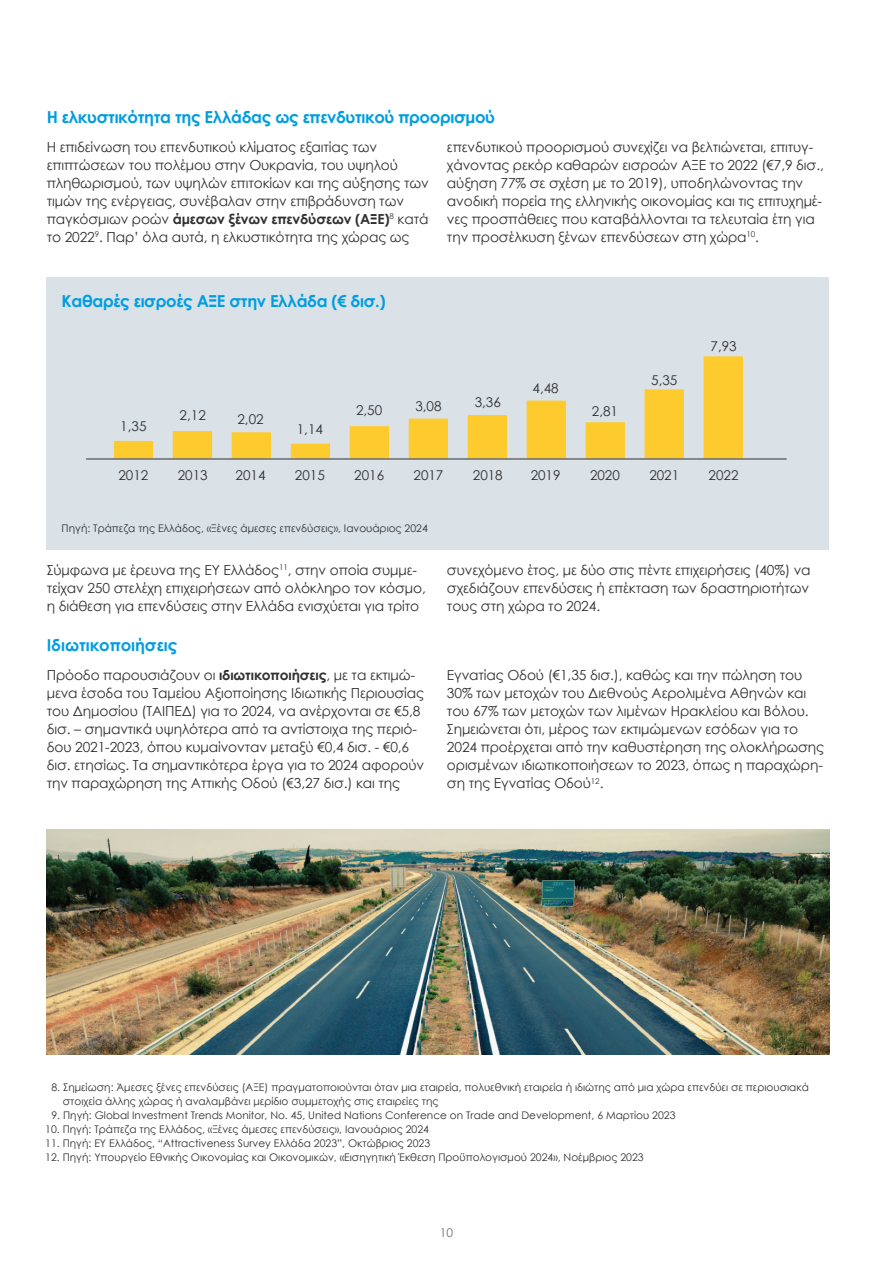
<style>
.page{position:relative;width:893px;height:1263px;background:#fff}
.page>*{position:absolute;margin:0;border:0;box-sizing:border-box;transform-origin:0 0}
.Heading_1{font:700 16.5px "Century Gothic";letter-spacing:-.02em;color:#009de0}
.List_Paragraph{font:13.8px/18px "Century Gothic";letter-spacing:-.01em;color:#312f30}
.t1{font:13.5px "Century Gothic";color:#312f30}
.t2{font:12px "Century Gothic";color:#6c6d70}
.t3{font:10.5px "Century Gothic";color:#312f30}
.s1{font-weight:700}
</style>
<div class="page">
<img style="left:47px;top:830px;width:782px;height:224px">
<div style="left:47px;top:278px;width:782px;height:272px;background:#dae2e7"></div>
<svg style="left:114px;top:356px;width:629px;height:102px"></svg>
<hr style="left:86px;top:459px;width:701px;height:1px;background:#312f30">
<p class="Heading_1" style="left:47px;top:104px;width:450px">Η ελκυστικότητα της Ελλάδας ως επενδυτικού προορισμού</p>
<p class="List_Paragraph" style="left:47px;top:138px;width:384px">Η επιδείνωση του επενδυτικού κλίματος εξαιτίας των επιπτώσεων του πολέμου στην Ουκρανία, του υψηλού πληθωρισμού, των υψηλών επιτοκίων και της αύξησης των τιμών της ενέργειας, συνέβαλαν στην επιβράδυνση των παγκόσμιων ροών <span class="s1">άμεσων ξένων επενδύσεων (ΑΞΕ)</span><sup>8</sup> κατά το 2022<sup>9</sup>. Παρ’ όλα αυτά, η ελκυστικότητα της χώρας ως</p>
<p class="List_Paragraph" style="left:447px;top:138px;width:378px">επενδυτικού προορισμού συνεχίζει να βελτιώνεται, επιτυγ&shy;χάνοντας ρεκόρ καθαρών εισροών ΑΞΕ το 2022 (€7,9 δισ., αύξηση 77% σε σχέση με το 2019), υποδηλώνοντας την ανοδική πορεία της ελληνικής οικονομίας και τις επιτυχημέ&shy;νες προσπάθειες που καταβάλλονται τα τελευταία έτη για την προσέλκυση ξένων επενδύσεων στη χώρα<sup>10</sup>.</p>
<p class="Heading_1" style="left:62px;top:288px;width:326px">Καθαρές εισροές ΑΞΕ στην Ελλάδα (€ δισ.)</p>
<p class="t1" style="left:120px;top:417px;width:28px">1,35</p>
<p class="t1" style="left:118px;top:466px;width:31px">2012</p>
<p class="t1" style="left:180px;top:405px;width:28px">2,12</p>
<p class="t1" style="left:178px;top:466px;width:31px">2013</p>
<p class="t1" style="left:237px;top:409px;width:28px">2,02</p>
<p class="t1" style="left:236px;top:466px;width:31px">2014</p>
<p class="t1" style="left:297px;top:420px;width:28px">1,14</p>
<p class="t1" style="left:295px;top:466px;width:31px">2015</p>
<p class="t1" style="left:356px;top:401px;width:28px">2,50</p>
<p class="t1" style="left:354px;top:466px;width:31px">2016</p>
<p class="t1" style="left:415px;top:397px;width:28px">3,08</p>
<p class="t1" style="left:414px;top:466px;width:31px">2017</p>
<p class="t3" style="left:62px;top:521px;width:368px">Πηγή: Τράπεζα της Ελλάδος, «Ξένες άμεσες επενδύσεις», Ιανουάριος 2024</p>
<p class="t1" style="left:475px;top:392px;width:28px">3,36</p>
<p class="t1" style="left:473px;top:466px;width:31px">2018</p>
<p class="t1" style="left:533px;top:379px;width:28px">4,48</p>
<p class="t1" style="left:531px;top:466px;width:31px">2019</p>
<p class="t1" style="left:592px;top:402px;width:28px">2,81</p>
<p class="t1" style="left:590px;top:466px;width:31px">2020</p>
<p class="t1" style="left:651px;top:370px;width:28px">5,35</p>
<p class="t1" style="left:649px;top:466px;width:31px">2021</p>
<p class="t1" style="left:710px;top:337px;width:28px">7,93</p>
<p class="t1" style="left:709px;top:466px;width:31px">2022</p>
<p class="List_Paragraph" style="left:47px;top:561px;width:381px">Σύμφωνα με έρευνα της ΕΥ Ελλάδος<sup>11</sup>, στην οποία συμμε&shy;τείχαν 250 στελέχη επιχειρήσεων από ολόκληρο τον κόσμο, η διάθεση για επενδύσεις στην Ελλάδα ενισχύεται για τρίτο</p>
<p class="List_Paragraph" style="left:447px;top:561px;width:365px;text-align:justify">συνεχόμενο έτος, με δύο στις πέντε επιχειρήσεις (40%) να σχεδιάζουν επενδύσεις ή επέκταση των δραστηριοτήτων τους στη χώρα το 2024.</p>
<p class="Heading_1" style="left:47px;top:633px;width:132px">Ιδιωτικοποιήσεις</p>
<p class="List_Paragraph" style="left:47px;top:666px;width:379px">Πρόοδο παρουσιάζουν οι <span class="s1">ιδιωτικοποιήσεις</span>, με τα εκτιμώ&shy;μενα έσοδα του Ταμείου Αξιοποίησης Ιδιωτικής Περιουσίας του Δημοσίου (ΤΑΙΠΕΔ) για το 2024, να ανέρχονται σε €5,8 δισ. – σημαντικά υψηλότερα από τα αντίστοιχα της περιό&shy;δου 2021-2023, όπου κυμαίνονταν μεταξύ €0,4 δισ. - €0,6 δισ. ετησίως. Τα σημαντικότερα έργα για το 2024 αφορούν την παραχώρηση της Αττικής Οδού (€3,27 δισ.) και της</p>
<p class="List_Paragraph" style="left:447px;top:666px;width:379px">Εγνατίας Οδού (€1,35 δισ.), καθώς και την πώληση του 30% των μετοχών του Διεθνούς Αερολιμένα Αθηνών και του 67% των μετοχών των λιμένων Ηρακλείου και Βόλου.<br>Σημειώνεται ότι, μέρος των εκτιμώμενων εσόδων για το 2024 προέρχεται από την καθυστέρηση της ολοκλήρωσης ορισμένων ιδιωτικοποιήσεων το 2023, όπως η παραχώρη&shy;ση της Εγνατίας Οδού<sup>12</sup>.</p>
<p class="t3" style="left:52px;top:1080px;width:759px">8. Σημείωση: Άμεσες ξένες επενδύσεις (ΑΞΕ) πραγματοποιούνται όταν μια εταιρεία, πολυεθνική εταιρεία ή ιδιώτης από μια χώρα επενδύει σε περιουσιακά</p>
<p class="t3" style="left:63px;top:1094px;width:377px">στοιχεία άλλης χώρας ή αναλαμβάνει μερίδιο συμμετοχής στις εταιρείες της</p>
<p class="t3" style="left:52px;top:1107px;width:625px">9. Πηγή: Global Investment Trends Monitor, No. 45, United Nations Conference on Trade and Development, 6 Μαρτίου 2023</p>
<p class="t3" style="left:45px;top:1121px;width:385px">10. Πηγή: Τράπεζα της Ελλάδος, «Ξένες άμεσες επενδύσεις», Ιανουάριος 2024</p>
<p class="t3" style="left:45px;top:1135px;width:386px">11. Πηγή: ΕΥ Ελλάδος, “Attractiveness Survey Ελλάδα 2023”, Οκτώβριος 2023</p>
<p class="t3" style="left:45px;top:1149px;width:600px">12. Πηγή: Υπουργείο Εθνικής Οικονομίας και Οικονομικών, «Εισηγητική Έκθεση Προϋπολογισμού 2024», Νοέμβριος 2023</p>
<p class="t2" style="left:440px;top:1224px;width:15px">10</p>
</div>
